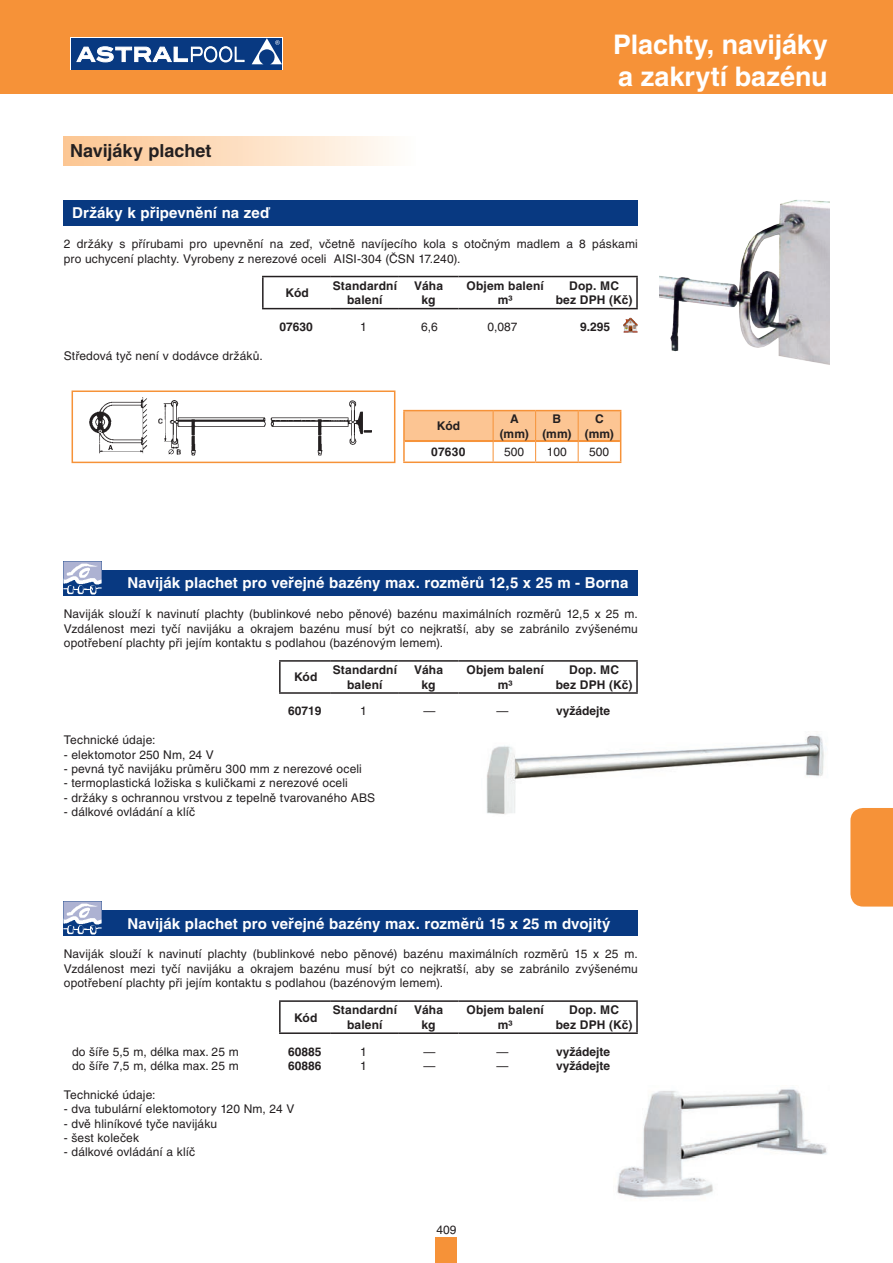
<style>
.page{position:relative;width:893px;height:1263px;background:#fff}
.page>*{position:absolute;margin:0;border:0;box-sizing:border-box;transform-origin:0 0}
.t1{font:700 27px/32.4px "Helvetica CE";letter-spacing:-.005em;color:#fff}
.Titol_apartat{font:700 18px "Helvetica CE";color:#231f20}
.Titulares{font:700 15px "Helvetica CE";letter-spacing:.005em;color:#fff}
.t2{font:12px/14.4px "Helvetica CE";letter-spacing:.01em;color:#231f20;text-align:justify}
.t3{font:700 12px/14.4px "Helvetica CE";letter-spacing:.015em;color:#231f20;text-align:center}
</style>
<div class="page">
<div style="left:64px;top:136px;width:374px;height:30px;background:linear-gradient(to right,#fcc48f,#fff)"></div>
<img style="left:659px;top:199px;width:170px;height:166px">
<div style="left:64px;top:200px;width:574px;height:25px;background:#083981"></div>
<hr style="left:262px;top:276px;width:69px;height:1px;background:#231f20">
<hr style="left:262px;top:277px;width:2px;height:31px;background:#231f20">
<hr style="left:331px;top:276px;width:68px;height:1px;background:#231f20">
<hr style="left:399px;top:276px;width:59px;height:1px;background:#231f20">
<hr style="left:458px;top:276px;width:94px;height:1px;background:#231f20">
<hr style="left:552px;top:276px;width:86px;height:1px;background:#231f20">
<hr style="left:636px;top:277px;width:2px;height:31px;background:#231f20">
<hr style="left:262px;top:308px;width:69px;height:1px;background:#231f20">
<hr style="left:331px;top:308px;width:68px;height:1px;background:#231f20">
<hr style="left:399px;top:308px;width:59px;height:1px;background:#231f20">
<hr style="left:458px;top:308px;width:94px;height:1px;background:#231f20">
<hr style="left:552px;top:308px;width:86px;height:1px;background:#231f20">
<hr style="left:403px;top:410px;width:90px;height:1px;background:#f69238">
<hr style="left:403px;top:411px;width:2px;height:30px;background:#f69238">
<hr style="left:493px;top:410px;width:43px;height:1px;background:#f69238">
<hr style="left:536px;top:410px;width:42px;height:1px;background:#f69238">
<hr style="left:578px;top:410px;width:43px;height:1px;background:#f69238">
<hr style="left:403px;top:441px;width:2px;height:20px;background:#f69238">
<svg style="left:404px;top:411px;width:217px;height:50px"></svg>
<hr style="left:403px;top:461px;width:90px;height:2px;background:#f69238">
<hr style="left:493px;top:461px;width:43px;height:2px;background:#f69238">
<hr style="left:536px;top:461px;width:42px;height:2px;background:#f69238">
<hr style="left:578px;top:461px;width:43px;height:2px;background:#f69238">
<hr style="left:405px;top:440px;width:88px;height:1px;background:#f69238">
<hr style="left:405px;top:441px;width:88px;height:1px;background:#f69238">
<hr style="left:493px;top:440px;width:43px;height:1px;background:#f69238">
<hr style="left:493px;top:441px;width:43px;height:1px;background:#f69238">
<hr style="left:536px;top:440px;width:42px;height:1px;background:#f69238">
<hr style="left:536px;top:441px;width:42px;height:1px;background:#f69238">
<hr style="left:578px;top:440px;width:42px;height:1px;background:#f69238">
<hr style="left:578px;top:441px;width:42px;height:1px;background:#f69238">
<img style="left:89px;top:397px;width:283px;height:59px">
<div style="left:72px;top:390px;width:323px;height:73px;border:2px solid #f69238"></div>
<img style="left:623px;top:318px;width:15px;height:14px">
<img style="left:486px;top:735px;width:338px;height:79px">
<div style="left:64px;top:570px;width:574px;height:25px;background:#083981"></div>
<hr style="left:279px;top:660px;width:52px;height:2px;background:#231f20">
<hr style="left:279px;top:662px;width:2px;height:30px;background:#231f20">
<hr style="left:331px;top:660px;width:68px;height:2px;background:#231f20">
<hr style="left:399px;top:660px;width:59px;height:2px;background:#231f20">
<hr style="left:458px;top:660px;width:94px;height:2px;background:#231f20">
<hr style="left:552px;top:660px;width:86px;height:2px;background:#231f20">
<hr style="left:636px;top:662px;width:2px;height:30px;background:#231f20">
<hr style="left:279px;top:692px;width:52px;height:2px;background:#231f20">
<hr style="left:331px;top:692px;width:68px;height:2px;background:#231f20">
<hr style="left:399px;top:692px;width:59px;height:2px;background:#231f20">
<hr style="left:458px;top:692px;width:94px;height:2px;background:#231f20">
<hr style="left:552px;top:692px;width:86px;height:2px;background:#231f20">
<svg style="left:101px;top:561px;width:1px;height:28px"></svg>
<img style="left:64px;top:561px;width:37px;height:34px">
<img style="left:617px;top:1089px;width:210px;height:110px">
<div style="left:64px;top:910px;width:574px;height:25px;background:#083981"></div>
<hr style="left:279px;top:1000px;width:52px;height:2px;background:#231f20">
<hr style="left:279px;top:1002px;width:2px;height:30px;background:#231f20">
<hr style="left:331px;top:1000px;width:68px;height:2px;background:#231f20">
<hr style="left:399px;top:1000px;width:59px;height:2px;background:#231f20">
<hr style="left:458px;top:1000px;width:94px;height:2px;background:#231f20">
<hr style="left:552px;top:1000px;width:86px;height:2px;background:#231f20">
<hr style="left:636px;top:1002px;width:2px;height:30px;background:#231f20">
<hr style="left:279px;top:1032px;width:52px;height:2px;background:#231f20">
<hr style="left:331px;top:1032px;width:68px;height:2px;background:#231f20">
<hr style="left:399px;top:1032px;width:59px;height:2px;background:#231f20">
<hr style="left:458px;top:1032px;width:94px;height:2px;background:#231f20">
<hr style="left:552px;top:1032px;width:86px;height:2px;background:#231f20">
<svg style="left:64px;top:901px;width:38px;height:28px"></svg>
<img style="left:64px;top:902px;width:37px;height:33px">
<div style="left:436px;top:1237px;width:21px;height:26px;background:#f69238"></div>
<div style="left:850px;top:808px;width:43px;height:98px;background:#f69238"></div>
<div style="left:0;top:0;width:893px;height:94px;background:#f69238"></div>
<div style="left:71px;top:38px;width:180px;height:32px;background:#083981"></div>
<svg style="left:252px;top:64px;width:30px;height:6px"></svg>
<svg style="left:252px;top:38px;width:30px;height:26px"></svg>
<svg style="left:76px;top:46px;width:168px;height:16px"></svg>
<p class="Titol_apartat" style="left:70px;top:141px;width:143px">Navijáky plachet</p>
<h1 class="t1" style="left:613px;top:28px;width:216px">Plachty, navijáky a zakrytí bazénu</h1>
<p class="Titulares" style="left:72px;top:204px;width:199px">Držáky k připevnění na zeď</p>
<p class="t2" style="left:64px;top:237px;width:575px">2 držáky s přírubami pro upevnění na zeď, včetně navíjecího kola s otočným madlem a 8 páskami pro uchycení plachty. Vyrobeny z nerezové oceli AISI-304 (ČSN 17.240).</p>
<p class="t3" style="left:285px;top:286px;width:25px">Kód</p>
<p class="t3" style="left:333px;top:278px;width:66px">Standardní balení</p>
<p class="t3" style="left:414px;top:278px;width:30px">Váha kg</p>
<p class="t3" style="left:466px;top:278px;width:79px">Objem balení m³</p>
<p class="t3" style="left:556px;top:278px;width:78px">Dop. MC<br>bez DPH (Kč)</p>
<p class="t3" style="left:279px;top:320px;width:35px">07630</p>
<p class="t2" style="left:360px;top:320px;width:8px">1</p>
<p class="t2" style="left:421px;top:320px;width:18px">6,6</p>
<p class="t2" style="left:488px;top:320px;width:32px">0,087</p>
<p class="t3" style="left:580px;top:320px;width:32px">9.295</p>
<p class="t2" style="left:64px;top:348px;width:200px">Středová tyč není v dodávce držáků.</p>
<p class="t3" style="left:437px;top:419px;width:25px">Kód</p>
<p class="t3" style="left:510px;top:412px;width:10px">A</p>
<p class="t3" style="left:500px;top:426px;width:31px">(mm)</p>
<p class="t3" style="left:553px;top:412px;width:10px">B</p>
<p class="t3" style="left:542px;top:426px;width:31px">(mm)</p>
<p class="t3" style="left:595px;top:412px;width:10px">C</p>
<p class="t3" style="left:585px;top:426px;width:31px">(mm)</p>
<p class="t3" style="left:431px;top:445px;width:36px">07630</p>
<p class="t2" style="left:504px;top:445px;width:22px">500</p>
<p class="t2" style="left:547px;top:445px;width:22px">100</p>
<p class="t2" style="left:589px;top:445px;width:22px">500</p>
<p class="Titulares" style="left:128px;top:574px;width:502px">Naviják plachet pro veřejné bazény max. rozměrů 12,5 x 25 m - Borna</p>
<p class="t2" style="left:64px;top:607px;width:576px">Naviják slouží k navinutí plachty (bublinkové nebo pěnové) bazénu maximálních rozměrů 12,5 x 25 m.<br>Vzdálenost mezi tyčí navijáku a okrajem bazénu musí být co nejkratší, aby se zabránilo zvýšenému opotřebení plachty při jejím kontaktu s podlahou (bazénovým lemem).</p>
<p class="t3" style="left:294px;top:670px;width:25px">Kód</p>
<p class="t3" style="left:333px;top:663px;width:66px">Standardní balení</p>
<p class="t3" style="left:414px;top:663px;width:30px">Váha kg</p>
<p class="t3" style="left:466px;top:663px;width:79px">Objem balení m³</p>
<p class="t3" style="left:556px;top:663px;width:78px">Dop. MC<br>bez DPH (Kč)</p>
<p class="t3" style="left:288px;top:704px;width:35px">60719</p>
<p class="t2" style="left:360px;top:704px;width:8px">1</p>
<p class="t2" style="left:423px;top:704px;width:13px">—</p>
<p class="t2" style="left:497px;top:704px;width:13px">—</p>
<p class="t3" style="left:556px;top:704px;width:56px">vyžádejte</p>
<p class="t2" style="left:64px;top:733px;width:93px">Technické údaje:</p>
<p class="t2" style="left:64px;top:747px;width:152px">- elektomotor 250 Nm, 24 V</p>
<p class="t2" style="left:64px;top:761px;width:300px">- pevná tyč navijáku průměru 300 mm z nerezové oceli</p>
<p class="t2" style="left:64px;top:776px;width:286px">- termoplastická ložiska s kuličkami z nerezové oceli</p>
<p class="t2" style="left:64px;top:790px;width:313px">- držáky s ochrannou vrstvou z tepelně tvarovaného ABS</p>
<p class="t2" style="left:64px;top:805px;width:133px">- dálkové ovládání a klíč</p>
<p class="Titulares" style="left:128px;top:915px;width:485px">Naviják plachet pro veřejné bazény max. rozměrů 15 x 25 m dvojitý</p>
<p class="t2" style="left:64px;top:947px;width:576px">Naviják slouží k navinutí plachty (bublinkové nebo pěnové) bazénu maximálních rozměrů 15 x 25 m.<br>Vzdálenost mezi tyčí navijáku a okrajem bazénu musí být co nejkratší, aby se zabránilo zvýšenému opotřebení plachty při jejím kontaktu s podlahou (bazénovým lemem).</p>
<p class="t3" style="left:294px;top:1010px;width:25px">Kód</p>
<p class="t3" style="left:333px;top:1003px;width:66px">Standardní balení</p>
<p class="t3" style="left:414px;top:1003px;width:30px">Váha kg</p>
<p class="t3" style="left:466px;top:1003px;width:79px">Objem balení m³</p>
<p class="t3" style="left:556px;top:1003px;width:78px">Dop. MC<br>bez DPH (Kč)</p>
<p class="t2" style="left:72px;top:1044px;width:168px">do šíře 5,5 m, délka max. 25 m</p>
<p class="t3" style="left:288px;top:1044px;width:35px">60885</p>
<p class="t2" style="left:360px;top:1044px;width:8px">1</p>
<p class="t2" style="left:423px;top:1044px;width:13px">—</p>
<p class="t2" style="left:497px;top:1044px;width:13px">—</p>
<p class="t3" style="left:556px;top:1044px;width:56px">vyžádejte</p>
<p class="t2" style="left:72px;top:1058px;width:168px">do šíře 7,5 m, délka max. 25 m</p>
<p class="t3" style="left:288px;top:1058px;width:35px">60886</p>
<p class="t2" style="left:360px;top:1058px;width:8px">1</p>
<p class="t2" style="left:423px;top:1058px;width:13px">—</p>
<p class="t2" style="left:497px;top:1058px;width:13px">—</p>
<p class="t3" style="left:556px;top:1058px;width:56px">vyžádejte</p>
<p class="t2" style="left:64px;top:1087px;width:93px">Technické údaje:</p>
<p class="t2" style="left:64px;top:1102px;width:232px">- dva tubulární elektomotory 120 Nm, 24 V</p>
<p class="t2" style="left:64px;top:1116px;width:155px">- dvě hliníkové tyče navijáku</p>
<p class="t2" style="left:64px;top:1130px;width:77px">- šest koleček</p>
<p class="t2" style="left:64px;top:1145px;width:133px">- dálkové ovládání a klíč</p>
<p class="t2" style="left:436px;top:1222px;width:22px">409</p>
</div>
